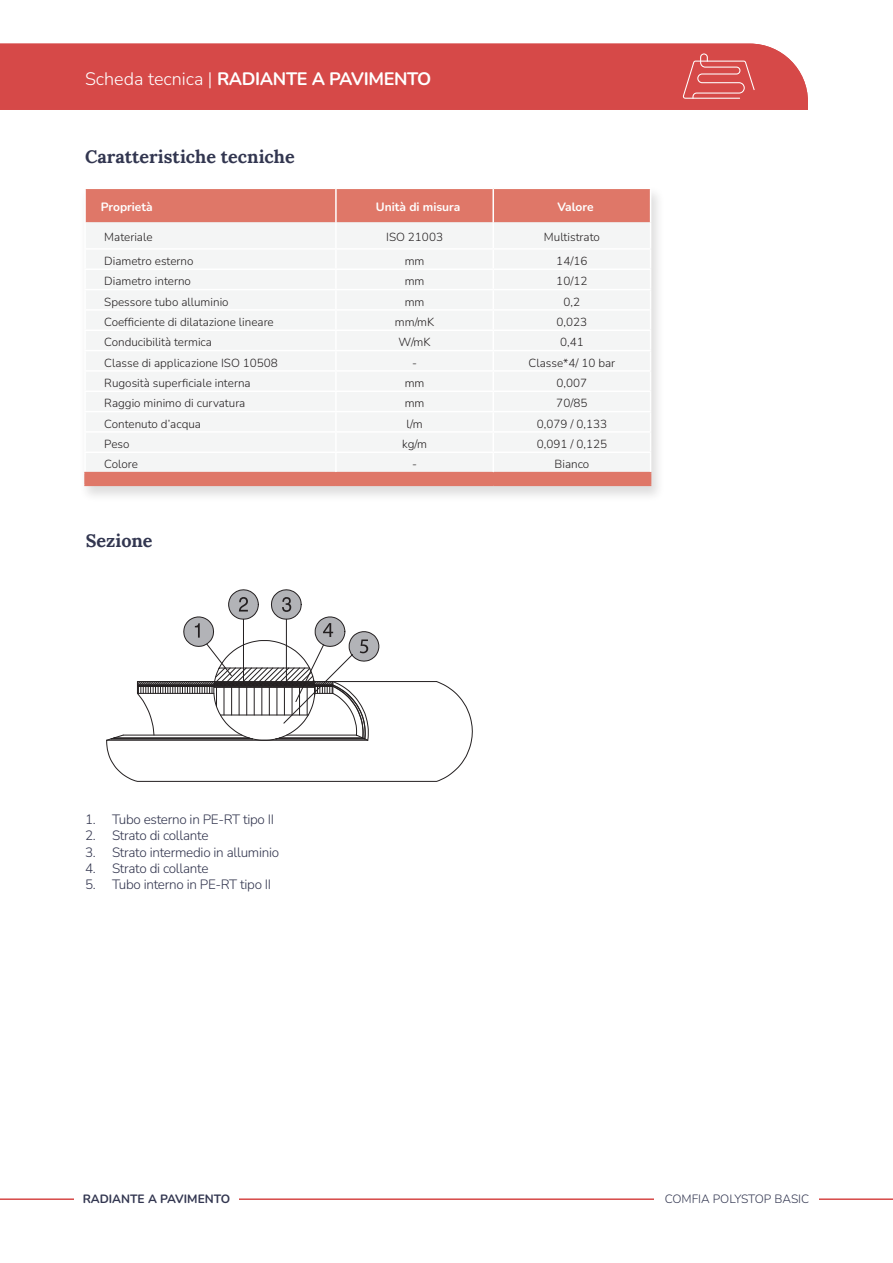
<style>
.page{position:relative;width:893px;height:1263px;background:#fff}
.page>*{position:absolute;margin:0;border:0;box-sizing:border-box;transform-origin:0 0}
.t1{font:700 18px "Nunito";letter-spacing:-.02em;color:#fff}
.t2{font:700 18px "Lora";color:#323650}
.t3{font:300 13.5px "Nunito";letter-spacing:-.02em;color:#32354e}
.Tabella_-_Corpo_del_testo{font:700 12px "Nunito";color:#fff}
.t4{font:300 12px "Nunito";letter-spacing:-.005em;color:#323650}
.t5{font:700 12px "Nunito";color:#323650}
.Tabella_-_Corpo_del_testo-2{font:300 11.7px "Nunito";color:#231f20}
.s1{font-weight:300}
</style>
<div class="page">
<hr style="left:0;top:1198px;width:893px;height:2px;background:#d64948">
<div style="left:655px;top:1191px;width:164px;height:18px;background:#fff"></div>
<div style="left:74px;top:1191px;width:165px;height:12px;background:#fff"></div>
<div style="left:0;top:44px;width:808px;height:66px;background:#d64948"></div>
<div style="left:79px;top:186px;width:586px;height:316px;background:#231f20;opacity:.15"></div>
<div style="left:86px;top:189px;width:564px;height:296px;background:#df7768"></div>
<div style="left:86px;top:222px;width:564px;height:250px;background:#f4f5f5"></div>
<hr style="left:84px;top:222px;width:2px;height:26px;background:#fff">
<hr style="left:336px;top:248px;width:157px;height:2px;background:#fff">
<hr style="left:493px;top:248px;width:158px;height:2px;background:#fff">
<svg style="left:84px;top:250px;width:2px;height:39px"></svg>
<hr style="left:84px;top:289px;width:252px;height:1px;background:#fff">
<hr style="left:84px;top:290px;width:2px;height:20px;background:#fff">
<hr style="left:336px;top:289px;width:157px;height:1px;background:#fff">
<hr style="left:493px;top:289px;width:158px;height:1px;background:#fff">
<hr style="left:335px;top:222px;width:2px;height:26px;background:#fff">
<hr style="left:492px;top:222px;width:2px;height:26px;background:#fff">
<hr style="left:84px;top:248px;width:252px;height:2px;background:#fff">
<hr style="left:84px;top:268px;width:252px;height:2px;background:#fff">
<hr style="left:336px;top:268px;width:157px;height:2px;background:#fff">
<hr style="left:493px;top:268px;width:158px;height:2px;background:#fff">
<hr style="left:86px;top:309px;width:250px;height:2px;background:#fff">
<hr style="left:336px;top:309px;width:157px;height:2px;background:#fff">
<hr style="left:493px;top:309px;width:157px;height:2px;background:#fff">
<hr style="left:84px;top:189px;width:2px;height:33px;background:#fff">
<hr style="left:84px;top:472px;width:252px;height:1px;background:#df7768">
<svg style="left:84px;top:310px;width:2px;height:175px"></svg>
<hr style="left:336px;top:472px;width:157px;height:1px;background:#df7768">
<hr style="left:493px;top:472px;width:158px;height:1px;background:#df7768">
<hr style="left:84px;top:485px;width:252px;height:1px;background:#df7768">
<hr style="left:336px;top:485px;width:157px;height:1px;background:#df7768">
<hr style="left:493px;top:485px;width:158px;height:1px;background:#df7768">
<hr style="left:84px;top:329px;width:252px;height:2px;background:#fff">
<hr style="left:336px;top:329px;width:157px;height:2px;background:#fff">
<hr style="left:493px;top:329px;width:158px;height:2px;background:#fff">
<hr style="left:84px;top:350px;width:252px;height:1px;background:#fff">
<hr style="left:336px;top:350px;width:157px;height:1px;background:#fff">
<hr style="left:493px;top:350px;width:158px;height:1px;background:#fff">
<hr style="left:84px;top:370px;width:252px;height:2px;background:#fff">
<hr style="left:336px;top:370px;width:157px;height:2px;background:#fff">
<hr style="left:493px;top:370px;width:158px;height:2px;background:#fff">
<hr style="left:84px;top:390px;width:252px;height:2px;background:#fff">
<hr style="left:336px;top:390px;width:157px;height:2px;background:#fff">
<hr style="left:493px;top:390px;width:158px;height:2px;background:#fff">
<hr style="left:84px;top:411px;width:252px;height:1px;background:#fff">
<hr style="left:336px;top:411px;width:157px;height:1px;background:#fff">
<hr style="left:493px;top:411px;width:158px;height:1px;background:#fff">
<hr style="left:84px;top:431px;width:252px;height:2px;background:#fff">
<hr style="left:336px;top:431px;width:157px;height:2px;background:#fff">
<hr style="left:493px;top:431px;width:158px;height:2px;background:#fff">
<hr style="left:84px;top:451px;width:252px;height:2px;background:#fff">
<hr style="left:336px;top:451px;width:157px;height:2px;background:#fff">
<svg style="left:335px;top:250px;width:2px;height:222px"></svg>
<hr style="left:493px;top:451px;width:158px;height:2px;background:#fff">
<svg style="left:492px;top:250px;width:2px;height:222px"></svg>
<svg style="left:650px;top:222px;width:1px;height:263px"></svg>
<hr style="left:84px;top:188px;width:252px;height:1px;background:#fff">
<hr style="left:336px;top:188px;width:157px;height:1px;background:#fff">
<hr style="left:493px;top:188px;width:158px;height:1px;background:#fff">
<hr style="left:335px;top:189px;width:2px;height:33px;background:#fff">
<hr style="left:492px;top:189px;width:2px;height:33px;background:#fff">
<hr style="left:650px;top:189px;width:1px;height:33px;background:#fff">
<svg style="left:683px;top:53px;width:72px;height:46px;background:#db5f5e"></svg>
<svg style="left:106px;top:589px;width:367px;height:193px"></svg>
<p class="t1" style="left:85px;top:66px;width:348px"><span class="s1">Scheda tecnica |</span> RADIANTE A PAVIMENTO</p>
<p class="t2" style="left:85px;top:143px;width:211px">Caratteristiche tecniche</p>
<p class="Tabella_-_Corpo_del_testo" style="left:101px;top:199px;width:53px">Proprietà</p>
<p class="Tabella_-_Corpo_del_testo" style="left:376px;top:199px;width:86px">Unità di misura</p>
<p class="Tabella_-_Corpo_del_testo" style="left:557px;top:199px;width:38px">Valore</p>
<p class="Tabella_-_Corpo_del_testo-2" style="left:104px;top:229px;width:50px">Materiale</p>
<p class="Tabella_-_Corpo_del_testo-2" style="left:386px;top:229px;width:58px">ISO 21003</p>
<p class="Tabella_-_Corpo_del_testo-2" style="left:544px;top:229px;width:57px">Multistrato</p>
<p class="Tabella_-_Corpo_del_testo-2" style="left:104px;top:253px;width:91px">Diametro esterno</p>
<p class="Tabella_-_Corpo_del_testo-2" style="left:405px;top:253px;width:21px">mm</p>
<p class="Tabella_-_Corpo_del_testo-2" style="left:556px;top:253px;width:33px">14/16</p>
<p class="Tabella_-_Corpo_del_testo-2" style="left:104px;top:273px;width:88px">Diametro interno</p>
<p class="Tabella_-_Corpo_del_testo-2" style="left:405px;top:273px;width:21px">mm</p>
<p class="Tabella_-_Corpo_del_testo-2" style="left:556px;top:273px;width:33px">10/12</p>
<p class="Tabella_-_Corpo_del_testo-2" style="left:104px;top:293px;width:126px">Spessore tubo alluminio</p>
<p class="Tabella_-_Corpo_del_testo-2" style="left:405px;top:293px;width:21px">mm</p>
<p class="Tabella_-_Corpo_del_testo-2" style="left:564px;top:293px;width:18px">0,2</p>
<p class="Tabella_-_Corpo_del_testo-2" style="left:104px;top:314px;width:171px">Coefficiente di dilatazione lineare</p>
<p class="Tabella_-_Corpo_del_testo-2" style="left:395px;top:314px;width:41px">mm/mK</p>
<p class="Tabella_-_Corpo_del_testo-2" style="left:557px;top:314px;width:32px">0,023</p>
<p class="Tabella_-_Corpo_del_testo-2" style="left:104px;top:334px;width:109px">Conducibilità termica</p>
<p class="Tabella_-_Corpo_del_testo-2" style="left:399px;top:334px;width:34px">W/mK</p>
<p class="Tabella_-_Corpo_del_testo-2" style="left:560px;top:334px;width:25px">0,41</p>
<p class="Tabella_-_Corpo_del_testo-2" style="left:104px;top:354px;width:175px">Classe di applicazione ISO 10508</p>
<p class="Tabella_-_Corpo_del_testo-2" style="left:412px;top:354px;width:6px">-</p>
<p class="Tabella_-_Corpo_del_testo-2" style="left:529px;top:354px;width:88px">Classe*4/ 10 bar</p>
<p class="Tabella_-_Corpo_del_testo-2" style="left:104px;top:375px;width:148px">Rugosità superficiale interna</p>
<p class="Tabella_-_Corpo_del_testo-2" style="left:405px;top:375px;width:21px">mm</p>
<p class="Tabella_-_Corpo_del_testo-2" style="left:557px;top:375px;width:32px">0,007</p>
<p class="Tabella_-_Corpo_del_testo-2" style="left:104px;top:395px;width:143px">Raggio minimo di curvatura</p>
<p class="Tabella_-_Corpo_del_testo-2" style="left:405px;top:395px;width:21px">mm</p>
<p class="Tabella_-_Corpo_del_testo-2" style="left:556px;top:395px;width:33px">70/85</p>
<p class="Tabella_-_Corpo_del_testo-2" style="left:104px;top:415px;width:98px">Contenuto d’acqua</p>
<p class="Tabella_-_Corpo_del_testo-2" style="left:407px;top:415px;width:18px">l/m</p>
<p class="Tabella_-_Corpo_del_testo-2" style="left:537px;top:415px;width:72px">0,079 / 0,133</p>
<p class="Tabella_-_Corpo_del_testo-2" style="left:104px;top:436px;width:27px">Peso</p>
<p class="Tabella_-_Corpo_del_testo-2" style="left:402px;top:436px;width:26px">kg/m</p>
<p class="Tabella_-_Corpo_del_testo-2" style="left:537px;top:436px;width:72px">0,091 / 0,125</p>
<p class="Tabella_-_Corpo_del_testo-2" style="left:104px;top:456px;width:35px">Colore</p>
<p class="Tabella_-_Corpo_del_testo-2" style="left:412px;top:456px;width:6px">-</p>
<p class="Tabella_-_Corpo_del_testo-2" style="left:555px;top:456px;width:36px">Bianco</p>
<p class="t2" style="left:86px;top:527px;width:68px">Sezione</p>
<p class="t3" style="left:85px;top:810px;width:191px">1. Tubo esterno in PE-RT tipo II</p>
<p class="t3" style="left:85px;top:826px;width:125px">2. Strato di collante</p>
<p class="t3" style="left:85px;top:843px;width:196px">3. Strato intermedio in alluminio</p>
<p class="t3" style="left:85px;top:859px;width:125px">4. Strato di collante</p>
<p class="t3" style="left:85px;top:875px;width:188px">5. Tubo interno in PE-RT tipo II</p>
<p class="t5" style="left:83px;top:1191px;width:149px">RADIANTE A PAVIMENTO</p>
<p class="t4" style="left:665px;top:1191px;width:146px">COMFIA POLYSTOP BASIC</p>
</div>
